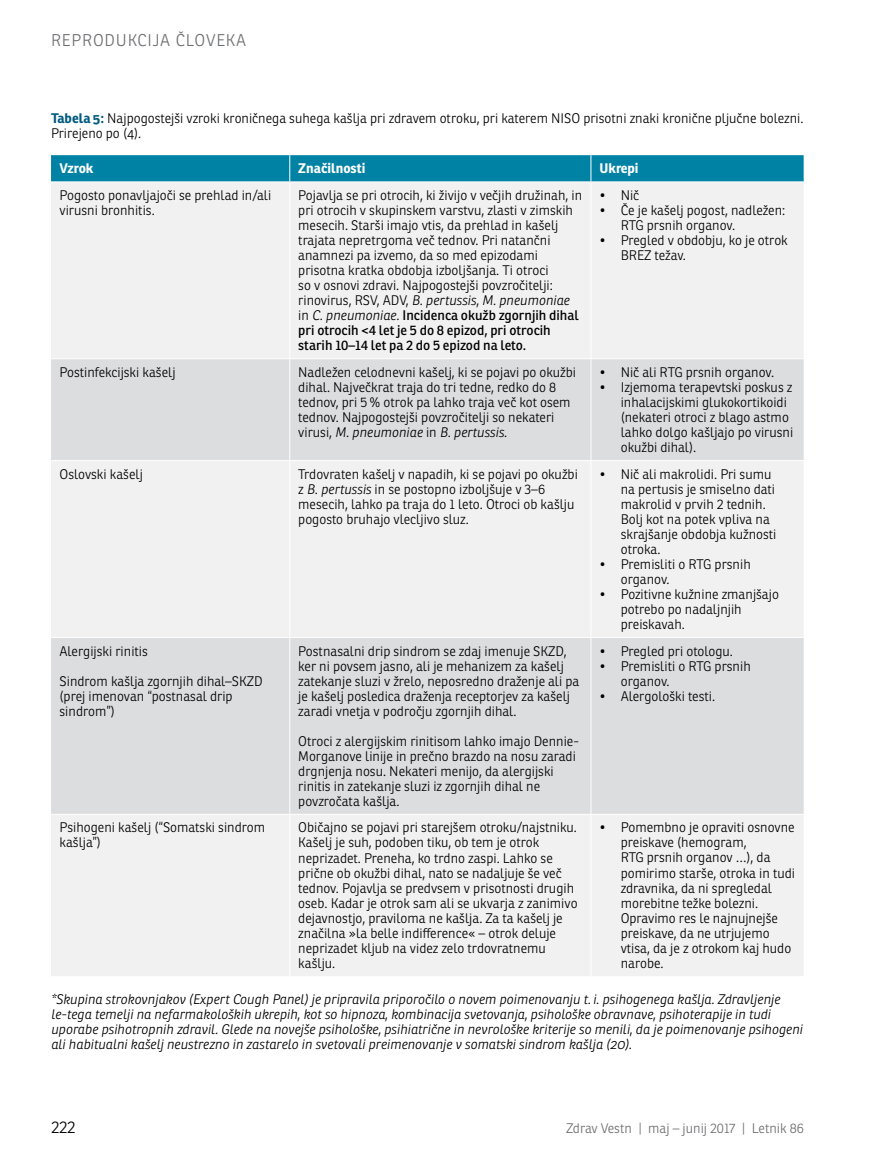
<style>
.page{position:relative;width:872px;height:1166px;background:#fff}
.page>*{position:absolute;margin:0;border:0;box-sizing:border-box;transform-origin:0 0}
.t1{font:300 16.5px "Ronnia";letter-spacing:.05em;color:#6d6e71}
.t2{font:300 16.5px "Ronnia";color:#000}
.t3{font:300 13.5px/15px "Ronnia";color:#000}
.t4{font:italic 300 13.5px/15px "Ronnia";color:#000}
.t5{font:300 13.5px "Ronnia";color:#6d6e71}
.t6{font:700 13.5px "Ronnia";color:#fff}
.s1{font-weight:700;color:#005b7f}
.s2{font-style:italic}
.s3{font-weight:400}
</style>
<div class="page">
<div style="left:51px;top:183px;width:752px;height:792px;background:#f1f1f2"></div>
<svg style="left:51px;top:359px;width:752px;height:454px;fill:#dcddde"></svg>
<div style="left:51px;top:155px;width:752px;height:26px;background:#0082a5"></div>
<hr style="left:289px;top:182px;width:1px;height:176px;background:#fff">
<hr style="left:590px;top:182px;width:1px;height:176px;background:#fff">
<hr style="left:51px;top:358px;width:239px;height:1px;background:#fff">
<hr style="left:290px;top:358px;width:301px;height:1px;background:#fff">
<hr style="left:289px;top:359px;width:1px;height:101px;background:#fff">
<hr style="left:591px;top:358px;width:212px;height:1px;background:#fff">
<hr style="left:590px;top:359px;width:1px;height:101px;background:#fff">
<hr style="left:51px;top:460px;width:239px;height:1px;background:#fff">
<hr style="left:290px;top:460px;width:301px;height:1px;background:#fff">
<hr style="left:289px;top:461px;width:1px;height:176px;background:#fff">
<hr style="left:591px;top:460px;width:212px;height:1px;background:#fff">
<hr style="left:590px;top:461px;width:1px;height:176px;background:#fff">
<hr style="left:51px;top:637px;width:239px;height:1px;background:#fff">
<hr style="left:290px;top:637px;width:301px;height:1px;background:#fff">
<hr style="left:289px;top:637px;width:1px;height:176px;background:#fff">
<hr style="left:591px;top:637px;width:212px;height:1px;background:#fff">
<hr style="left:590px;top:637px;width:1px;height:176px;background:#fff">
<hr style="left:51px;top:813px;width:239px;height:1px;background:#fff">
<hr style="left:290px;top:813px;width:301px;height:1px;background:#fff">
<hr style="left:289px;top:814px;width:1px;height:161px;background:#fff">
<hr style="left:591px;top:813px;width:212px;height:1px;background:#fff">
<hr style="left:590px;top:814px;width:1px;height:161px;background:#fff">
<p class="t1" style="left:51px;top:30px;width:197px">Reprodukcija človeka</p>
<p class="t3" style="left:51px;top:111px;width:754px"><span class="s1">Tabela 5:</span> N ajpogostejši vzroki kroničnega suhega kašlja pri zdravem otroku, pri katerem NI SO prisotni znaki kronične pljučne bolezni.<br>Prirejeno po (4).</p>
<p class="t6" style="left:60px;top:160px;width:36px">Vzrok</p>
<p class="t6" style="left:298px;top:160px;width:69px">Značilnosti</p>
<p class="t6" style="left:599px;top:160px;width:41px">Ukrepi</p>
<p class="t3" style="left:60px;top:188px;width:213px">Pogosto ponavljajoči se prehlad in/ali virusni bronhitis.</p>
<p class="t3" style="left:298px;top:188px;width:285px">Pojavlja se pri otrocih, ki živijo v večjih družinah, in pri otrocih v skupinskem varstvu, zlasti v zimskih mesecih. Starši imajo vtis, da prehlad in kašelj trajata nepretrgoma več tednov. Pri natančni anamnezi pa izvemo, da so med epizodami prisotna kratka obdobja izboljšanja. Ti otroci<br>so v osnovi zdravi. N ajpogostejši povzročitelji: rinovirus, RSV, ADV, <span class="s2">B. pertussis, M. pneumoniae </span>in <span class="s2">C. pneumoniae.</span> <span class="s3">Incidenca okužb zgornjih dihal pri otrocih &lt;4 let je 5 do 8 epizod, pri otrocih starih 10–14 let pa 2 do 5 epizod na leto.</span></p>
<p class="t3" style="left:599px;top:188px;width:41px">• Nič</p>
<p class="t3" style="left:620px;top:203px;width:166px;text-indent:-21px">• Če je kašelj pogost, nadležen:<br>RTG prsnih organov.</p>
<p class="t3" style="left:620px;top:233px;width:168px;text-indent:-21px">• Pregled v obdobju, ko je otrok<br>BREZ težav.</p>
<p class="t3" style="left:60px;top:364px;width:118px">Postinfekcijski kašelj</p>
<p class="t3" style="left:298px;top:364px;width:279px">N adležen celodnevni kašelj, ki se pojavi po okužbi dihal. N ajvečkrat traja do tri tedne, redko do 8 tednov, pri 5 % otrok pa lahko traja več kot osem tednov. N ajpogostejši povzročitelji so nekateri virusi, <span class="s2">M. pneumoniae</span> in <span class="s2">B. pertussis.</span></p>
<p class="t3" style="left:599px;top:364px;width:176px">• N ič ali RTG prsnih organov.</p>
<p class="t3" style="left:620px;top:379px;width:174px;text-indent:-21px">• Izjemoma terapevtski poskus z inhalacijskimi glukokortikoidi (nekateri otroci z blago astmo lahko dolgo kašljajo po virusni okužbi dihal).</p>
<p class="t3" style="left:60px;top:466px;width:86px">Oslovski kašelj</p>
<p class="t3" style="left:298px;top:466px;width:281px">Trdovraten kašelj v napadih, ki se pojavi po okužbi z <span class="s2">B. pertussis</span> in se postopno izboljšuje v 3–6 mesecih, lahko pa traja do 1 leto. Otroci ob kašlju pogosto bruhajo vlecljivo sluz.</p>
<p class="t3" style="left:620px;top:466px;width:157px;text-indent:-21px">• N ič ali makrolidi. Pri sumu na pertusis je smiselno dati makrolid v prvih 2 tednih.<br>Bolj kot na potek vpliva na skrajšanje obdobja kužnosti otroka.</p>
<p class="t3" style="left:620px;top:556px;width:132px;text-indent:-21px">• Premisliti o RTG prsnih organov.</p>
<p class="t3" style="left:620px;top:586px;width:160px;text-indent:-21px">• Pozitivne kužnine zmanjšajo potrebo po nadaljnjih preiskavah.</p>
<p class="t3" style="left:60px;top:643px;width:90px">Alergijski rinitis</p>
<p class="t3" style="left:60px;top:673px;width:202px">Sindrom kašlja zgornjih dihal–SKZD (prej imenovan “postnasal drip sindrom”)</p>
<p class="t3" style="left:298px;top:643px;width:283px">Postnasalni drip sindrom se zdaj imenuje SKZD, ker ni povsem jasno, ali je mehanizem za kašelj zatekanje sluzi v žrelo, neposredno draženje ali pa je kašelj posledica draženja receptorjev za kašelj zaradi vnetja v področju zgornjih dihal.</p>
<p class="t3" style="left:298px;top:733px;width:282px">Otroci z alergijskim rinitisom lahko imajo Dennie-Morganove linije in prečno brazdo na nosu zaradi drgnjenja nosu. N ekateri menijo, da alergijski rinitis in zatekanje sluzi iz zgornjih dihal ne povzročata kašlja.</p>
<p class="t3" style="left:599px;top:643px;width:135px">• Pregled pri otologu.</p>
<p class="t3" style="left:620px;top:658px;width:132px;text-indent:-21px">• Premisliti o RTG prsnih organov.</p>
<p class="t3" style="left:599px;top:688px;width:117px">• Alergološki testi.</p>
<p class="t3" style="left:60px;top:819px;width:207px">Psihogeni kašelj (“Somatski sindrom kašlja”)</p>
<p class="t3" style="left:298px;top:819px;width:281px">Običajno se pojavi pri starejšem otroku/najstniku.<br>Kašelj je suh, podoben tiku, ob tem je otrok neprizadet. Preneha, ko trdno zaspi. Lahko se prične ob okužbi dihal, nato se nadaljuje še več tednov. Pojavlja se predvsem v prisotnosti drugih oseb. Kadar je otrok sam ali se ukvarja z zanimivo dejavnostjo, praviloma ne kašlja. Za ta kašelj je značilna »la belle indifference« – otrok deluje neprizadet kljub na videz zelo trdovratnemu kašlju.</p>
<p class="t3" style="left:620px;top:819px;width:176px;text-indent:-21px">• Pomembno je opraviti osnovne preiskave (hemogram,<br>RTG prsnih organov …), da pomirimo starše, otroka in tudi zdravnika, da ni spregledal morebitne težke bolezni.<br>Opravimo res le najnujnejše preiskave, da ne utrjujemo vtisa, da je z otrokom kaj hudo narobe.</p>
<p class="t4" style="left:51px;top:991px;width:753px">*Skupina strokovnjakov (Expert Cough Panel) je pripravila priporočilo o novem poimenovanju t. i. psihogenega kašlja. Zdravljenje le-tega temelji na nefarmakoloških ukrepih, kot so hipnoza, kombinacija svetovanja, psihološke obravnave, psihoterapije in tudi uporabe psihotropnih zdravil. Glede na novejše psihološke, psihiatrične in nevrološke kriterije so menili, da je poimenovanje psihogeni ali habitualni kašelj neustrezno in zastarelo in svetovali preimenovanje v somatski sindrom kašlja (20).</p>
<p class="t2" style="left:51px;top:1116px;width:26px">222</p>
<p class="t5" style="left:566px;top:1119px;width:239px">Zdrav Vestn | maj – junij 2017 | Letnik 86</p>
</div>
